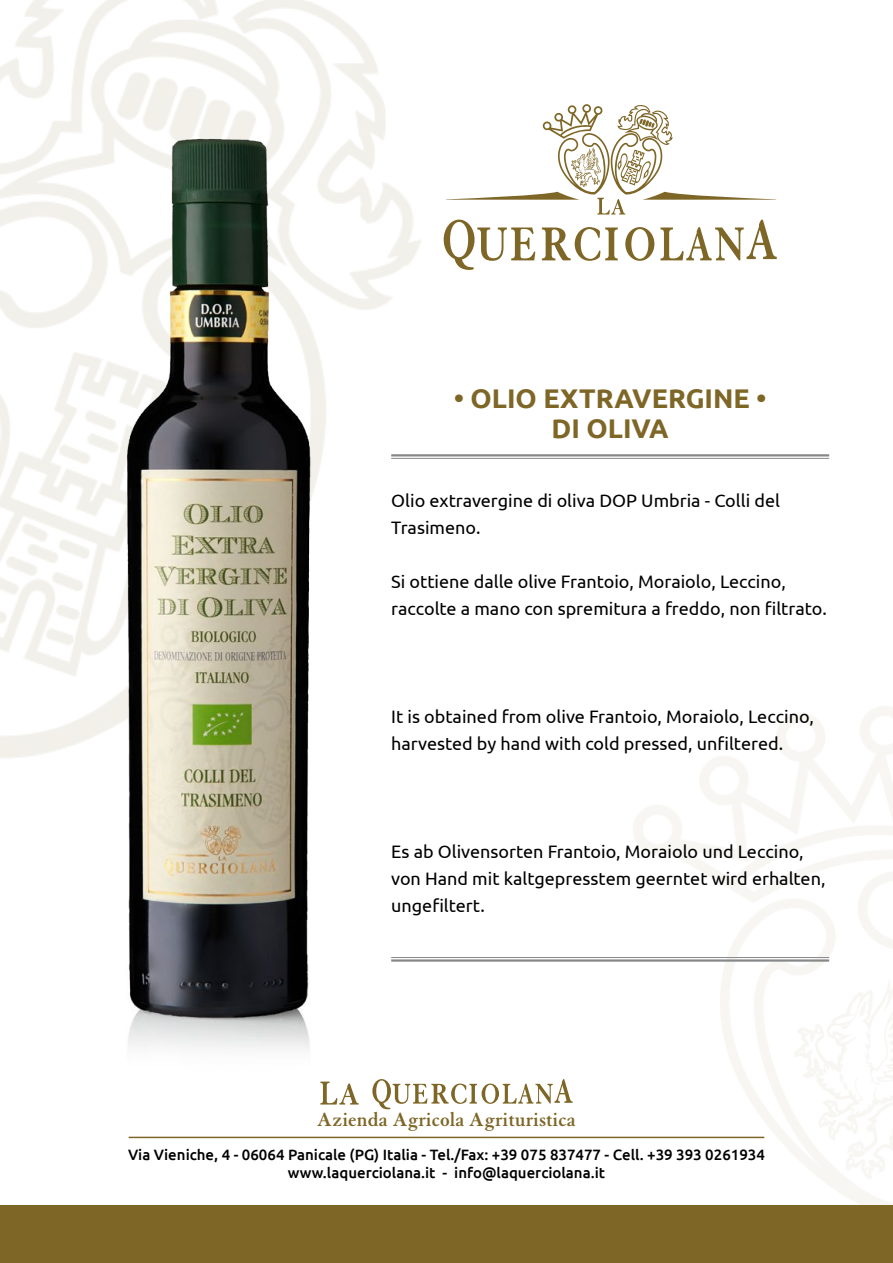
<style>
.page{position:relative;width:893px;height:1263px;background:#fff}
.page>*{position:absolute;margin:0;border:0;box-sizing:border-box;transform-origin:0 0}
.t1{font:700 27px/30px "Ubuntu";color:#7e6626;text-align:center}
.t2{font:700 21px "Granjon";letter-spacing:.005em;color:#7e6626}
.t3{font:18px/27px "Ubuntu";color:#000}
.t4{font:500 15px/18px "Ubuntu";color:#000;text-align:center}
</style>
<div class="page">
<img style="left:41px;top:107px;width:337px;height:942px">
<hr style="left:129px;top:1137px;width:635px;height:1px;background:#7e6626">
<div style="left:0;top:1205px;width:893px;height:58px;background:#7e6626"></div>
<svg style="left:444px;top:220px;width:91px;height:50px"></svg>
<svg style="left:542px;top:227px;width:76px;height:34px"></svg>
<svg style="left:625px;top:227px;width:29px;height:34px"></svg>
<svg style="left:660px;top:220px;width:117px;height:40px"></svg>
<svg style="left:445px;top:104px;width:331px;height:110px"></svg>
<svg style="left:372px;top:1079px;width:201px;height:30px"></svg>
<svg style="left:320px;top:1081px;width:39px;height:23px"></svg>
<hr style="left:391px;top:454px;width:438px;height:2px;background:#87888a">
<hr style="left:391px;top:458px;width:438px;height:1px;background:#87888a">
<hr style="left:391px;top:957px;width:438px;height:1px;background:#87888a">
<hr style="left:391px;top:959px;width:438px;height:3px;background:#87888a">
<h1 class="t1" style="left:454px;top:383px;width:314px">• OLIO EXTRAVERGINE •<br>DI OLIVA</h1>
<p class="t3" style="left:391px;top:487px;width:390px">Olio extravergine di oliva DOP Umbria - Colli del<br>Trasimeno.</p>
<p class="t3" style="left:391px;top:568px;width:437px">Si ottiene dalle olive Frantoio, Moraiolo, Leccino, raccolte a mano con spremitura a freddo, non filtrato.</p>
<p class="t3" style="left:391px;top:703px;width:424px">It is obtained from olive Frantoio, Moraiolo, Leccino, harvested by hand with cold pressed, unfiltered.</p>
<p class="t3" style="left:391px;top:838px;width:436px">Es ab Olivensorten Frantoio, Moraiolo und Leccino, von Hand mit kaltgepresstem geerntet wird erhalten, ungefiltert.</p>
<p class="t2" style="left:317px;top:1108px;width:260px">Azienda Agricola Agrituristica</p>
<p class="t4" style="left:128px;top:1145px;width:638px">Via Vieniche, 4 - 06064 Panicale (PG) Italia - Tel./Fax: +39 075 837477 - Cell. +39 393 0261934 www.laquerciolana.it - info@laquerciolana.it</p>
</div>
